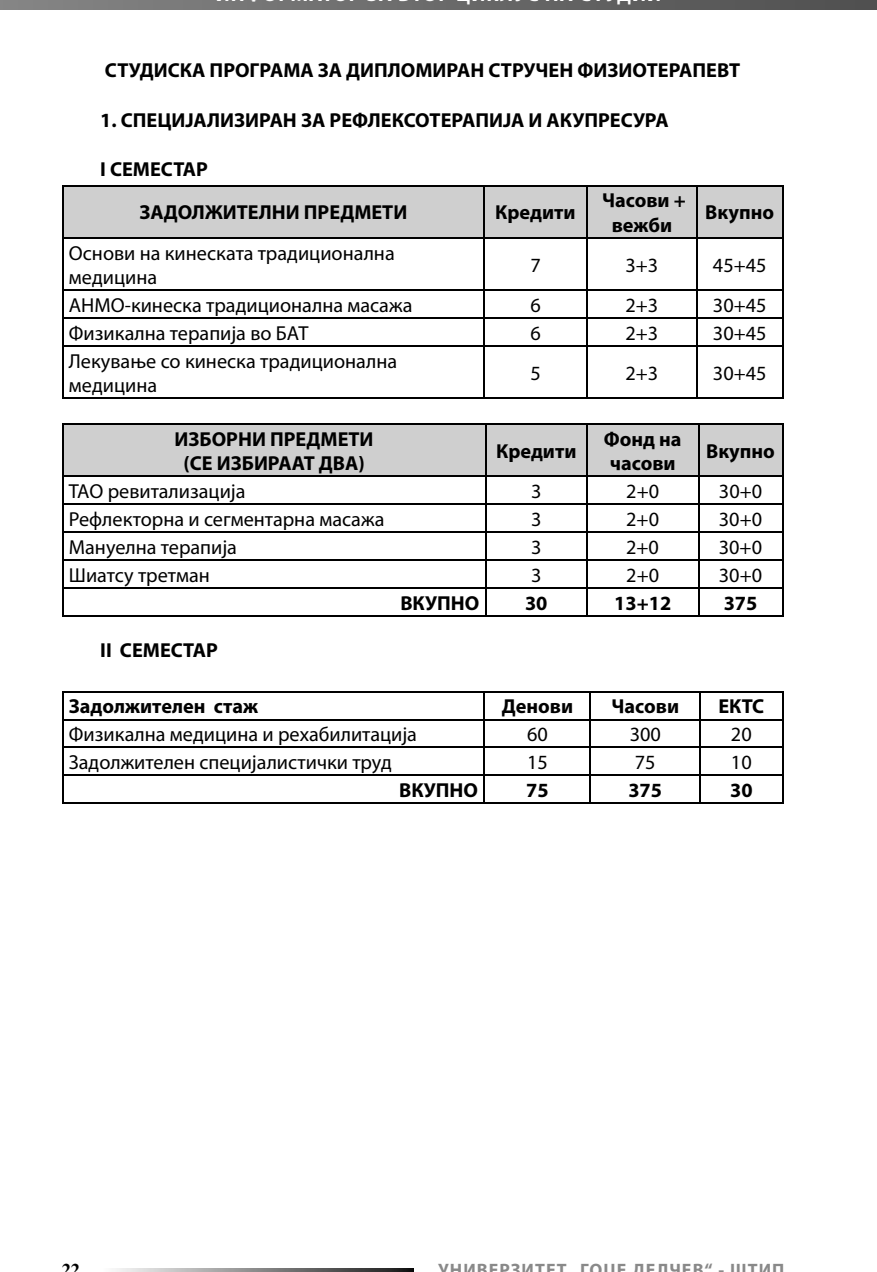
<style>
.page{position:relative;width:877px;height:1272px;background:#fff}
.page>*{position:absolute;margin:0;border:0;box-sizing:border-box;transform-origin:0 0}
.t1{font:20.25px/24.3px "Myriad Pro";color:#000}
.t2{font:700 20.25px/24.3px "Myriad Pro";color:#000}
.t3{font:700 18px "Myriad Pro";letter-spacing:.06em;color:#898989}
.t4{font:700 18px "Times";color:#000}
</style>
<div class="page">
<svg style="left:0;top:0;width:876px;height:10px;background:#6a6a6a"></svg>
<svg style="left:116px;top:1269px;width:297px;height:3px"></svg>
<div style="left:63px;top:186px;width:719px;height:51px;background:#cfcfcf"></div>
<hr style="left:62px;top:185px;width:721px;height:1px;background:#000">
<hr style="left:62px;top:237px;width:721px;height:1px;background:#000">
<hr style="left:62px;top:290px;width:721px;height:1px;background:#000">
<hr style="left:62px;top:318px;width:721px;height:1px;background:#000">
<hr style="left:62px;top:345px;width:721px;height:2px;background:#000">
<hr style="left:62px;top:398px;width:721px;height:1px;background:#000">
<hr style="left:62px;top:186px;width:1px;height:51px;background:#000">
<hr style="left:62px;top:238px;width:1px;height:52px;background:#000">
<svg style="left:62px;top:291px;width:1px;height:54px"></svg>
<hr style="left:62px;top:347px;width:1px;height:51px;background:#000">
<hr style="left:484px;top:186px;width:1px;height:51px;background:#000">
<hr style="left:586px;top:186px;width:1px;height:51px;background:#000">
<hr style="left:696px;top:186px;width:1px;height:51px;background:#000">
<hr style="left:782px;top:186px;width:1px;height:51px;background:#000">
<hr style="left:484px;top:238px;width:1px;height:52px;background:#000">
<hr style="left:586px;top:238px;width:1px;height:52px;background:#000">
<hr style="left:696px;top:238px;width:1px;height:52px;background:#000">
<hr style="left:782px;top:238px;width:1px;height:52px;background:#000">
<svg style="left:484px;top:291px;width:1px;height:54px"></svg>
<svg style="left:586px;top:291px;width:1px;height:54px"></svg>
<svg style="left:696px;top:291px;width:1px;height:54px"></svg>
<svg style="left:782px;top:291px;width:1px;height:54px"></svg>
<hr style="left:484px;top:347px;width:1px;height:51px;background:#000">
<hr style="left:586px;top:347px;width:1px;height:51px;background:#000">
<hr style="left:696px;top:347px;width:1px;height:51px;background:#000">
<hr style="left:782px;top:347px;width:1px;height:51px;background:#000">
<hr style="left:62px;top:616px;width:721px;height:1px;background:#000">
<svg style="left:62px;top:424px;width:721px;height:192px"></svg>
<hr style="left:62px;top:691px;width:721px;height:1px;background:#000">
<hr style="left:62px;top:719px;width:721px;height:1px;background:#000">
<hr style="left:62px;top:747px;width:721px;height:1px;background:#000">
<hr style="left:62px;top:775px;width:721px;height:1px;background:#000">
<hr style="left:62px;top:803px;width:721px;height:1px;background:#000">
<hr style="left:589px;top:692px;width:2px;height:27px;background:#000">
<hr style="left:589px;top:720px;width:2px;height:27px;background:#000">
<hr style="left:589px;top:748px;width:2px;height:27px;background:#000">
<svg style="left:62px;top:692px;width:1px;height:111px"></svg>
<svg style="left:484px;top:692px;width:1px;height:111px"></svg>
<hr style="left:589px;top:776px;width:2px;height:27px;background:#000">
<svg style="left:699px;top:692px;width:1px;height:111px"></svg>
<svg style="left:782px;top:692px;width:1px;height:111px"></svg>
<p class="t2" style="left:105px;top:60px;width:636px">СТУДИСКА ПРОГРАМА ЗА ДИПЛОМИРАН СТРУЧЕН ФИЗИОТЕРАПЕВТ</p>
<p class="t2" style="left:100px;top:109px;width:570px">1. СПЕЦИЈАЛИЗИРАН ЗА РЕФЛЕКСОТЕРАПИЈА И АКУПРЕСУРА</p>
<p class="t2" style="left:139px;top:149px;width:269px;line-height:43.2px;text-indent:-39px">I СЕМЕСТАР<br>ЗАДОЛЖИТЕЛНИ ПРЕДМЕТИ</p>
<p class="t2" style="left:602px;top:190px;width:85px;text-align:center">Часови + вежби</p>
<p class="t2" style="left:705px;top:202px;width:70px">Вкупно</p>
<p class="t2" style="left:495px;top:202px;width:82px">Кредити</p>
<p class="t1" style="left:69px;top:242px;width:327px">Основи на кинеската традиционална медицина</p>
<p class="t1" style="left:530px;top:254px;width:12px">7</p>
<p class="t1" style="left:625px;top:254px;width:34px">3+3</p>
<p class="t1" style="left:712px;top:254px;width:55px">45+45</p>
<p class="t1" style="left:69px;top:294px;width:345px">АНМО-кинеска традиционална масажа</p>
<p class="t1" style="left:530px;top:294px;width:12px">6</p>
<p class="t1" style="left:625px;top:294px;width:34px">2+3</p>
<p class="t1" style="left:712px;top:294px;width:55px">30+45</p>
<p class="t1" style="left:69px;top:322px;width:241px">Физикална терапија во БАТ</p>
<p class="t1" style="left:530px;top:322px;width:12px">6</p>
<p class="t1" style="left:625px;top:322px;width:34px">2+3</p>
<p class="t1" style="left:712px;top:322px;width:55px">30+45</p>
<p class="t1" style="left:69px;top:350px;width:330px">Лекување со кинеска традиционална медицина</p>
<p class="t1" style="left:530px;top:362px;width:12px">5</p>
<p class="t1" style="left:625px;top:362px;width:34px">2+3</p>
<p class="t1" style="left:712px;top:362px;width:55px">30+45</p>
<p class="t2" style="left:175px;top:428px;width:200px;text-align:center">ИЗБОРНИ ПРЕДМЕТИ (СЕ ИЗБИРААТ ДВА)</p>
<p class="t2" style="left:496px;top:440px;width:82px">Кредити</p>
<p class="t2" style="left:603px;top:428px;width:79px">Фонд на часови</p>
<p class="t2" style="left:706px;top:440px;width:70px">Вкупно</p>
<p class="t1" style="left:69px;top:480px;width:178px">ТАО ревитализација</p>
<p class="t1" style="left:531px;top:480px;width:12px">3</p>
<p class="t1" style="left:626px;top:480px;width:34px">2+0</p>
<p class="t1" style="left:719px;top:480px;width:45px">30+0</p>
<p class="t1" style="left:69px;top:508px;width:317px">Рефлекторна и сегментарна масажа</p>
<p class="t1" style="left:531px;top:508px;width:12px">3</p>
<p class="t1" style="left:626px;top:508px;width:34px">2+0</p>
<p class="t1" style="left:718px;top:508px;width:45px">30+0</p>
<p class="t1" style="left:69px;top:536px;width:170px">Мануелна терапија</p>
<p class="t1" style="left:531px;top:536px;width:12px">3</p>
<p class="t1" style="left:626px;top:536px;width:34px">2+0</p>
<p class="t1" style="left:718px;top:536px;width:45px">30+0</p>
<p class="t1" style="left:69px;top:564px;width:142px">Шиатсу третман</p>
<p class="t1" style="left:531px;top:564px;width:12px">3</p>
<p class="t1" style="left:626px;top:564px;width:34px">2+0</p>
<p class="t1" style="left:718px;top:564px;width:45px">30+0</p>
<p class="t2" style="left:400px;top:592px;width:80px">ВКУПНО</p>
<p class="t2" style="left:525px;top:592px;width:24px">30</p>
<p class="t2" style="left:614px;top:592px;width:59px">13+12</p>
<p class="t2" style="left:723px;top:592px;width:35px">375</p>
<p class="t2" style="left:100px;top:640px;width:119px">II СЕМЕСТАР</p>
<p class="t2" style="left:69px;top:695px;width:190px">Задолжителен стаж</p>
<p class="t2" style="left:502px;top:695px;width:73px">Денови</p>
<p class="t2" style="left:611px;top:695px;width:69px">Часови</p>
<p class="t2" style="left:718px;top:695px;width:47px">ЕКТС</p>
<p class="t1" style="left:69px;top:723px;width:349px">Физикална медицина и рехабилитација</p>
<p class="t1" style="left:527px;top:723px;width:22px">60</p>
<p class="t1" style="left:629px;top:723px;width:33px">300</p>
<p class="t1" style="left:731px;top:723px;width:22px">20</p>
<p class="t1" style="left:69px;top:751px;width:324px">Задолжителен специјалистички труд</p>
<p class="t1" style="left:527px;top:751px;width:22px">15</p>
<p class="t1" style="left:634px;top:751px;width:22px">75</p>
<p class="t1" style="left:731px;top:751px;width:22px">10</p>
<p class="t2" style="left:399px;top:779px;width:80px">ВКУПНО</p>
<p class="t2" style="left:526px;top:779px;width:24px">75</p>
<p class="t2" style="left:628px;top:779px;width:35px">375</p>
<p class="t2" style="left:730px;top:779px;width:24px">30</p>
<p class="t4" style="left:62px;top:1262px;width:19px">22</p>
<p class="t3" style="left:438px;top:1263px;width:347px">УНИВЕРЗИТЕТ ГОЦЕ ДЕЛЧЕВ“ - ШТИП</p>
</div>
